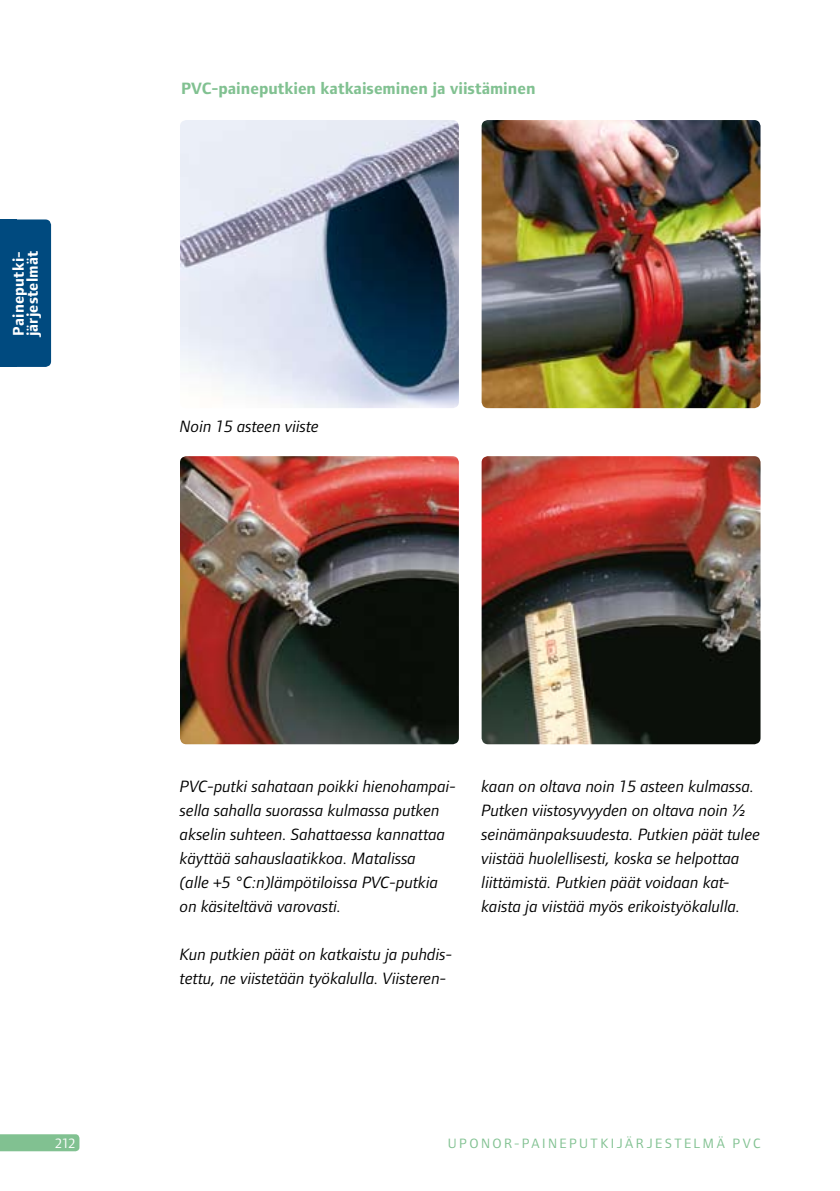
<style>
.page{position:relative;width:840px;height:1191px;background:#fff}
.page>*{position:absolute;margin:0;border:0;box-sizing:border-box;transform-origin:0 0}
.t1{font:italic 17px/24px "Foundry Form Sans";color:#000}
.t2{font:700 17px "Foundry Form Sans";color:#81c191}
.t3{font:700 16px/14px "Foundry Form Sans";letter-spacing:.015em;color:#fff}
.t4{font:14px "Foundry Form Sans";letter-spacing:.17em;color:#81c191}
.t5{font:14px "Foundry Form Sans";color:#fff}
</style>
<div class="page">
<svg style="left:0;top:1134px;width:79px;height:17px"></svg>
<div style="left:0;top:219px;width:51px;height:148px;background:#004a7f;border-radius:6px"></div>
<div style="left:0;top:219px;width:17px;height:148px;background:#004a7f"></div>
<img style="left:180px;top:120px;width:278px;height:288px;border-radius:6px">
<img style="left:481px;top:456px;width:279px;height:288px;border-radius:6px">
<img style="left:180px;top:456px;width:278px;height:288px;border-radius:6px">
<img style="left:481px;top:120px;width:279px;height:288px;border-radius:6px">
<p class="t3" style="left:12px;top:336px;width:87px;rotate:-90deg">Paineputki&shy;järjestelmät</p>
<p class="t2" style="left:181px;top:79px;width:355px">PVC-paineputkien katkaiseminen ja viistäminen</p>
<p class="t1" style="left:180px;top:414px;width:140px">Noin 15 asteen viiste</p>
<p class="t1" style="left:180px;top:774px;width:277px">PVC-putki sahataan poikki hienohampai&shy;sella sahalla suorassa kulmassa putken akselin suhteen. Sahattaessa kannattaa käyttää sahauslaatikkoa. Matalissa<br>(alle +5 °C:n)lämpötiloissa PVC-putkia on käsiteltävä varovasti.</p>
<p class="t1" style="left:180px;top:942px;width:274px">Kun putkien päät on katkaistu ja puhdis&shy;tettu, ne viistetään työkalulla. Viisteren-</p>
<p class="t1" style="left:481px;top:774px;width:280px">kaan on oltava noin 15 asteen kulmassa.<br>Putken viistosyvyyden on oltava noin ½ seinämänpaksuudesta. Putkien päät tulee viistää huolellisesti, koska se helpottaa liittämistä. Putkien päät voidaan kat&shy;kaista ja viistää myös erikoistyökalulla.</p>
<p class="t5" style="left:55px;top:1135px;width:22px">212</p>
<p class="t4" style="left:447px;top:1135px;width:314px">UPONOR-PAINEPU TKIJÄRJESTELMÄ P VC</p>
</div>
